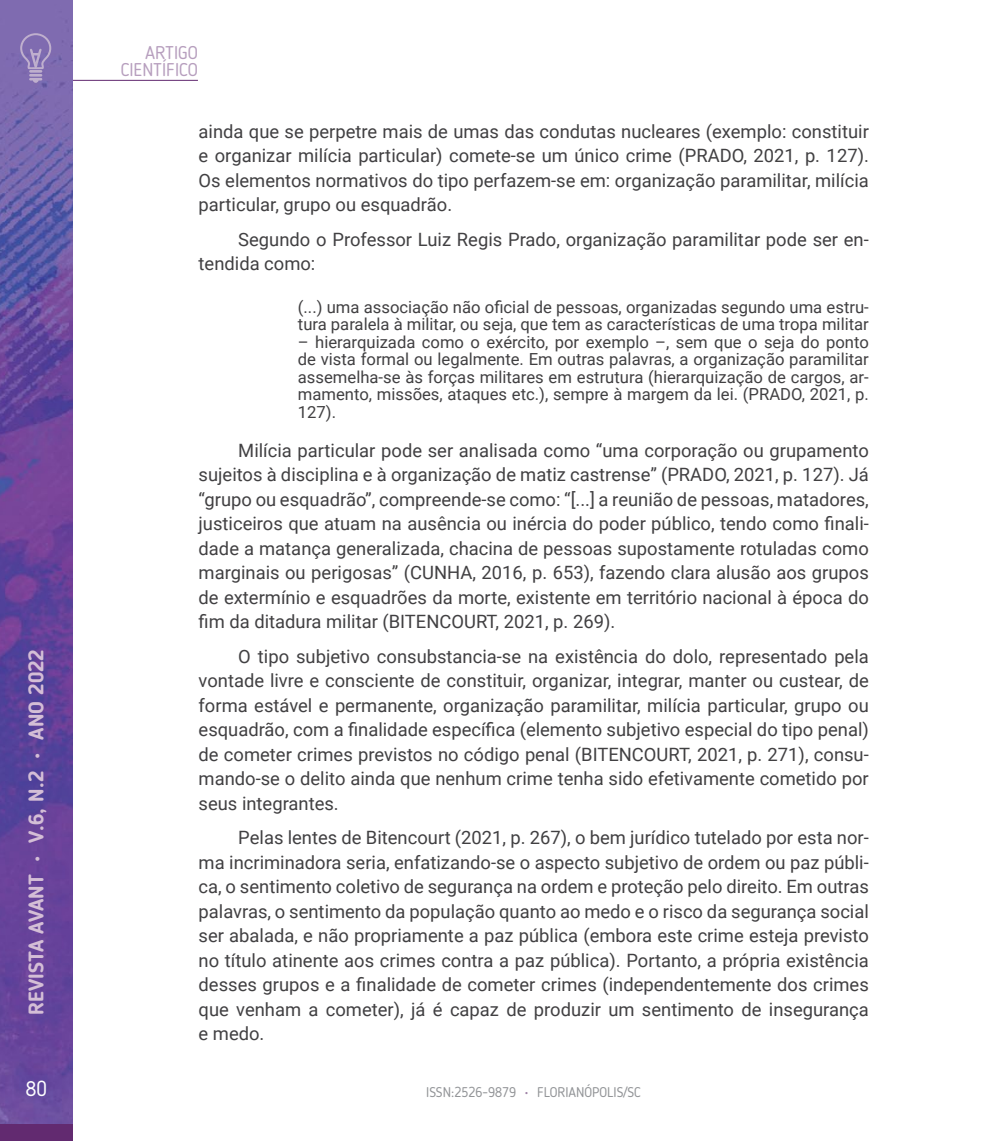
<style>
.page{position:relative;width:993px;height:1141px;background:#fff}
.page>*{position:absolute;margin:0;border:0;box-sizing:border-box;transform-origin:0 0}
.t1{font:700 21px "Blogger Sans";color:#d4bed6}
.t2{font:21px "Blogger Sans";color:#fff}
.t3{font:18.38px/24.5px "Roboto";color:#414042;text-align:justify}
.t4{font:18.38px/17.5px "Blogger Sans";color:#b79fbe;text-align:right}
.t5{font:16.62px/17.5px "Roboto";color:#414042}
.t6{font:14px "Blogger Sans";color:#939598}
.s1{color:#9e81a5}
</style>
<div class="page">
<hr style="left:73px;top:80px;width:125px;height:1px;background:#622a70">
<div style="left:0;top:1033px;width:73px;height:108px;background:#622a70"></div>
<img style="left:0;top:0;width:73px;height:1124px">
<svg style="left:20px;top:33px;width:31px;height:50px;background:#8f7cb7"></svg>
<p class="t1" style="left:24px;top:1015px;width:367px;rotate:-90deg">REVISTA AVANT • V.6, N.2 • ANO 2022</p>
<p class="t4" style="left:121px;top:44px;width:79px">ARTIGO<br>CIENTÍFICO</p>
<p class="t3" style="left:198px;top:118px;width:671px">ainda que se perpetre mais de umas das condutas nucleares (exemplo: constituir e organizar milícia particular) comete-se um único crime (PRADO, 2021, p. 127).<br>Os elementos normativos do tipo perfazem-se em: organização paramilitar, milícia particular, grupo ou esquadrão.</p>
<p class="t3" style="left:198px;top:226px;width:671px;text-indent:40px">Segundo o Professor Luiz Regis Prado, organização paramilitar pode ser en&shy;tendida como:</p>
<p class="t5" style="left:298px;top:297px;width:572px">(...) uma associação não oficial de pessoas, organizadas segundo uma estru&shy;tura paralela à militar, ou seja, que tem as características de uma tropa militar</p>
<p class="t5" style="left:298px;top:332px;width:572px;text-align:justify">– hierarquizada como o exército, por exemplo –, sem que o seja do ponto de vista formal ou legalmente. Em outras palavras, a organização paramilitar assemelha-se às forças militares em estrutura (hierarquização de cargos, ar&shy;mamento, missões, ataques etc.), sempre à margem da lei. (PRADO, 2021, p.<br>127).</p>
<p class="t3" style="left:198px;top:437px;width:671px;text-indent:40px">Milícia particular pode ser analisada como “uma corporação ou grupamento sujeitos à disciplina e à organização de matiz castrense” (PRADO, 2021, p. 127). Já “grupo ou esquadrão”, compreende-se como: “[...] a reunião de pessoas, matadores, justiceiros que atuam na ausência ou inércia do poder público, tendo como finali&shy;dade a matança generalizada, chacina de pessoas supostamente rotuladas como marginais ou perigosas” (CUNHA, 2016, p. 653), fazendo clara alusão aos grupos de extermínio e esquadrões da morte, existente em território nacional à época do fim da ditadura militar (BITENCOURT, 2021, p. 269).</p>
<p class="t3" style="left:198px;top:643px;width:671px;text-indent:40px">O tipo subjetivo consubstancia-se na existência do dolo, representado pela vontade livre e consciente de constituir, organizar, integrar, manter ou custear, de forma estável e permanente, organização paramilitar, milícia particular, grupo ou esquadrão, com a finalidade específica (elemento subjetivo especial do tipo penal) de cometer crimes previstos no código penal (BITENCOURT, 2021, p. 271), consu&shy;mando-se o delito ainda que nenhum crime tenha sido efetivamente cometido por seus integrantes.</p>
<p class="t3" style="left:198px;top:825px;width:671px;text-indent:40px">Pelas lentes de Bitencourt (2021, p. 267), o bem jurídico tutelado por esta nor&shy;ma incriminadora seria, enfatizando-se o aspecto subjetivo de ordem ou paz públi&shy;ca, o sentimento coletivo de segurança na ordem e proteção pelo direito. Em outras palavras, o sentimento da população quanto ao medo e o risco da segurança social ser abalada, e não propriamente a paz pública (embora este crime esteja previsto no título atinente aos crimes contra a paz pública). Portanto, a própria existência desses grupos e a finalidade de cometer crimes (independentemente dos crimes que venham a cometer), já é capaz de produzir um sentimento de insegurança e medo.</p>
<p class="t2" style="left:26px;top:1076px;width:23px">80</p>
<p class="t6" style="left:426px;top:1084px;width:216px">ISSN:2526-9879 <span class="s1">•</span> FLORIANÓPOLIS/SC</p>
</div>
